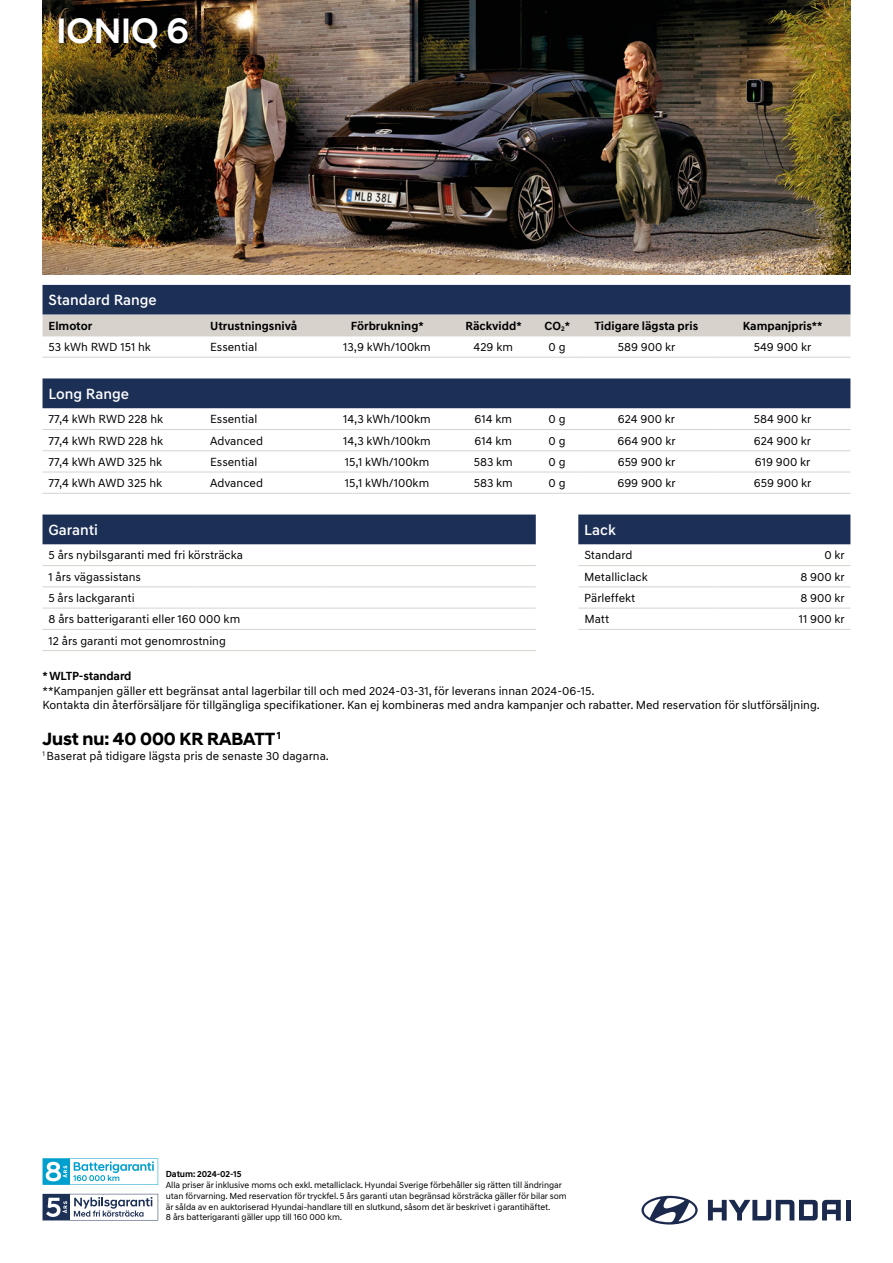
<style>
.page{position:relative;width:893px;height:1263px;background:#fff}
.page>*{position:absolute;margin:0;border:0;box-sizing:border-box;transform-origin:0 0}
.t1{font:500 36px "Hyundai Sans Head";color:#fff}
.t2{font:700 18px "Hyundai Sans Head";color:#000}
.t3{font:500 15px "Hyundai Sans Text";color:#fff}
.t4{font:12px/14.4px "Hyundai Sans Text";color:#000}
.t5{font:700 12px "Hyundai Sans Text";color:#000}
.t6{font:9px/10.8px "Hyundai Sans Text";letter-spacing:-.01em;color:#000}
.t7{font:700 9px "Hyundai Sans Text";letter-spacing:-.01em;color:#000}
</style>
<div class="page">
<img style="left:43px;top:0;width:807px;height:274px">
<svg style="left:43px;top:285px;width:807px;height:123px;fill:#1c3055"></svg>
<div style="left:43px;top:315px;width:807px;height:21px;background:#d8d2cc"></div>
<hr style="left:451px;top:493px;width:85px;height:1px;background:#d8d2cc">
<hr style="left:578px;top:493px;width:136px;height:1px;background:#d8d2cc">
<hr style="left:714px;top:493px;width:136px;height:1px;background:#d8d2cc">
<hr style="left:204px;top:493px;width:247px;height:1px;background:#d8d2cc">
<hr style="left:536px;top:493px;width:42px;height:1px;background:#d8d2cc">
<hr style="left:43px;top:336px;width:535px;height:1px;background:#d8d2cc">
<hr style="left:43px;top:357px;width:535px;height:1px;background:#d8d2cc">
<hr style="left:43px;top:429px;width:535px;height:1px;background:#d8d2cc">
<hr style="left:43px;top:450px;width:535px;height:1px;background:#d8d2cc">
<hr style="left:43px;top:472px;width:535px;height:1px;background:#d8d2cc">
<hr style="left:578px;top:472px;width:136px;height:1px;background:#d8d2cc">
<hr style="left:714px;top:472px;width:136px;height:1px;background:#d8d2cc">
<hr style="left:43px;top:493px;width:161px;height:1px;background:#d8d2cc">
<hr style="left:578px;top:336px;width:136px;height:1px;background:#d8d2cc">
<hr style="left:714px;top:336px;width:136px;height:1px;background:#d8d2cc">
<hr style="left:578px;top:357px;width:136px;height:1px;background:#d8d2cc">
<hr style="left:714px;top:357px;width:136px;height:1px;background:#d8d2cc">
<hr style="left:578px;top:429px;width:136px;height:1px;background:#d8d2cc">
<hr style="left:714px;top:429px;width:136px;height:1px;background:#d8d2cc">
<hr style="left:578px;top:450px;width:136px;height:1px;background:#d8d2cc">
<hr style="left:714px;top:450px;width:136px;height:1px;background:#d8d2cc">
<svg style="left:43px;top:514px;width:807px;height:30px"></svg>
<hr style="left:323px;top:587px;width:213px;height:1px;background:#d8d2cc">
<hr style="left:578px;top:587px;width:136px;height:1px;background:#d8d2cc">
<hr style="left:714px;top:587px;width:136px;height:1px;background:#d8d2cc">
<hr style="left:323px;top:608px;width:213px;height:1px;background:#d8d2cc">
<hr style="left:323px;top:629px;width:213px;height:1px;background:#d8d2cc">
<hr style="left:578px;top:608px;width:136px;height:1px;background:#d8d2cc">
<hr style="left:578px;top:629px;width:136px;height:1px;background:#d8d2cc">
<hr style="left:714px;top:608px;width:136px;height:1px;background:#d8d2cc">
<hr style="left:714px;top:629px;width:136px;height:1px;background:#d8d2cc">
<hr style="left:323px;top:565px;width:213px;height:1px;background:#d8d2cc">
<hr style="left:578px;top:565px;width:136px;height:1px;background:#d8d2cc">
<hr style="left:714px;top:565px;width:136px;height:1px;background:#d8d2cc">
<hr style="left:323px;top:650px;width:213px;height:1px;background:#d8d2cc">
<hr style="left:43px;top:565px;width:154px;height:1px;background:#d8d2cc">
<hr style="left:197px;top:565px;width:126px;height:1px;background:#d8d2cc">
<hr style="left:43px;top:587px;width:154px;height:1px;background:#d8d2cc">
<hr style="left:197px;top:587px;width:126px;height:1px;background:#d8d2cc">
<hr style="left:43px;top:608px;width:154px;height:1px;background:#d8d2cc">
<hr style="left:197px;top:608px;width:126px;height:1px;background:#d8d2cc">
<hr style="left:43px;top:629px;width:154px;height:1px;background:#d8d2cc">
<hr style="left:197px;top:629px;width:126px;height:1px;background:#d8d2cc">
<hr style="left:43px;top:650px;width:154px;height:1px;background:#d8d2cc">
<hr style="left:197px;top:650px;width:126px;height:1px;background:#d8d2cc">
<svg style="left:708px;top:1200px;width:133px;height:20px"></svg>
<div style="left:845px;top:1200px;width:5px;height:20px;background:#1b294d"></div>
<svg style="left:641px;top:1196px;width:57px;height:28px"></svg>
<svg style="left:43px;top:1194px;width:115px;height:26px"></svg>
<svg style="left:43px;top:1158px;width:115px;height:27px"></svg>
<h1 class="t1" style="left:56px;top:9px;width:134px">IONIQ 6</h1>
<p class="t3" style="left:49px;top:295px;width:110px">Standard Range</p>
<p class="t5" style="left:49px;top:321px;width:45px">Elmotor</p>
<p class="t5" style="left:210px;top:321px;width:89px">Utrustningsnivå</p>
<p class="t5" style="left:351px;top:321px;width:75px">Förbrukning*</p>
<p class="t5" style="left:465px;top:321px;width:58px">Räckvidd*</p>
<p class="t5" style="left:545px;top:321px;width:27px">CO<sub>2</sub>*</p>
<p class="t5" style="left:594px;top:321px;width:105px">Tidigare lägsta pris</p>
<p class="t5" style="left:743px;top:321px;width:81px">Kampanjpris**</p>
<p class="t4" style="left:49px;top:341px;width:104px">53 kWh RWD 151 hk</p>
<p class="t4" style="left:210px;top:341px;width:49px">Essential</p>
<p class="t4" style="left:343px;top:341px;width:89px">13,9 kWh/100km</p>
<p class="t4" style="left:474px;top:341px;width:41px">429 km</p>
<p class="t4" style="left:549px;top:341px;width:18px">0 g</p>
<p class="t4" style="left:618px;top:341px;width:59px">589 900 kr</p>
<p class="t4" style="left:754px;top:341px;width:59px">549 900 kr</p>
<p class="t3" style="left:49px;top:388px;width:82px">Long Range</p>
<p class="t4" style="left:49px;top:413px;width:116px">77,4 kWh RWD 228 hk</p>
<p class="t4" style="left:210px;top:413px;width:49px">Essential</p>
<p class="t4" style="left:343px;top:413px;width:89px">14,3 kWh/100km</p>
<p class="t4" style="left:475px;top:413px;width:39px">614 km</p>
<p class="t4" style="left:549px;top:413px;width:18px">0 g</p>
<p class="t4" style="left:618px;top:413px;width:59px">624 900 kr</p>
<p class="t4" style="left:754px;top:413px;width:59px">584 900 kr</p>
<p class="t4" style="left:49px;top:434px;width:116px">77,4 kWh RWD 228 hk</p>
<p class="t4" style="left:210px;top:434px;width:54px">Advanced</p>
<p class="t4" style="left:343px;top:434px;width:89px">14,3 kWh/100km</p>
<p class="t4" style="left:475px;top:434px;width:39px">614 km</p>
<p class="t4" style="left:549px;top:434px;width:18px">0 g</p>
<p class="t4" style="left:617px;top:434px;width:60px">664 900 kr</p>
<p class="t4" style="left:754px;top:434px;width:59px">624 900 kr</p>
<p class="t4" style="left:49px;top:455px;width:115px">77,4 kWh AWD 325 hk</p>
<p class="t4" style="left:210px;top:455px;width:49px">Essential</p>
<p class="t4" style="left:345px;top:455px;width:86px">15,1 kWh/100km</p>
<p class="t4" style="left:474px;top:455px;width:41px">583 km</p>
<p class="t4" style="left:549px;top:455px;width:18px">0 g</p>
<p class="t4" style="left:618px;top:455px;width:59px">659 900 kr</p>
<p class="t4" style="left:755px;top:455px;width:57px">619 900 kr</p>
<p class="t4" style="left:49px;top:477px;width:115px">77,4 kWh AWD 325 hk</p>
<p class="t4" style="left:210px;top:477px;width:54px">Advanced</p>
<p class="t4" style="left:345px;top:477px;width:86px">15,1 kWh/100km</p>
<p class="t4" style="left:474px;top:477px;width:41px">583 km</p>
<p class="t4" style="left:549px;top:477px;width:18px">0 g</p>
<p class="t4" style="left:617px;top:477px;width:60px">699 900 kr</p>
<p class="t4" style="left:754px;top:477px;width:59px">659 900 kr</p>
<p class="t3" style="left:49px;top:524px;width:51px">Garanti</p>
<p class="t3" style="left:584px;top:524px;width:33px">Lack</p>
<p class="t4" style="left:49px;top:549px;width:196px">5 års nybilsgaranti med fri körsträcka</p>
<p class="t4" style="left:584px;top:549px;width:50px">Standard</p>
<p class="t4" style="left:824px;top:549px;width:22px">0 kr</p>
<p class="t4" style="left:49px;top:570px;width:94px">1 års vägassistans</p>
<p class="t4" style="left:584px;top:570px;width:65px">Metalliclack</p>
<p class="t4" style="left:800px;top:570px;width:46px">8 900 kr</p>
<p class="t4" style="left:49px;top:591px;width:88px">5 års lackgaranti</p>
<p class="t4" style="left:584px;top:591px;width:53px">Pärleffekt</p>
<p class="t4" style="left:800px;top:591px;width:46px">8 900 kr</p>
<p class="t4" style="left:49px;top:613px;width:193px">8 års batterigaranti eller 160 000 km</p>
<p class="t4" style="left:584px;top:613px;width:26px">Matt</p>
<p class="t4" style="left:799px;top:613px;width:47px">11 900 kr</p>
<p class="t4" style="left:49px;top:634px;width:179px">12 års garanti mot genomrostning</p>
<p class="t5" style="left:43px;top:672px;width:91px">* WLTP-standard</p>
<p class="t4" style="left:43px;top:684px;width:779px">**Kampanjen gäller ett begränsat antal lagerbilar till och med 2024-03-31, för leverans innan 2024-06-15.<br>Kontakta din återförsäljare för tillgängliga specifikationer. Kan ej kombineras med andra kampanjer och rabatter. Med reservation för slutförsäljning.</p>
<h2 class="t2" style="left:43px;top:728px;width:240px">Just nu: 40 000 KR RABATT <sup>1</sup></h2>
<p class="t4" style="left:43px;top:750px;width:288px"><sup>1</sup> Baserat på tidigare lägsta pris de senaste 30 dagarna.</p>
<p class="t7" style="left:166px;top:1170px;width:77px">Datum: 2024-02-15</p>
<p class="t6" style="left:166px;top:1180px;width:402px">Alla priser är inklusive moms och exkl. metalliclack. Hyundai Sverige förbehåller sig rätten till ändringar utan förvarning. Med reservation för tryckfel. 5 års garanti utan begränsad körsträcka gäller för bilar som är sålda av en auktoriserad Hyundai-handlare till en slutkund, såsom det är beskrivet i garantihäftet.<br>8 års batterigaranti gäller upp till 160 000 km.</p>
</div>
